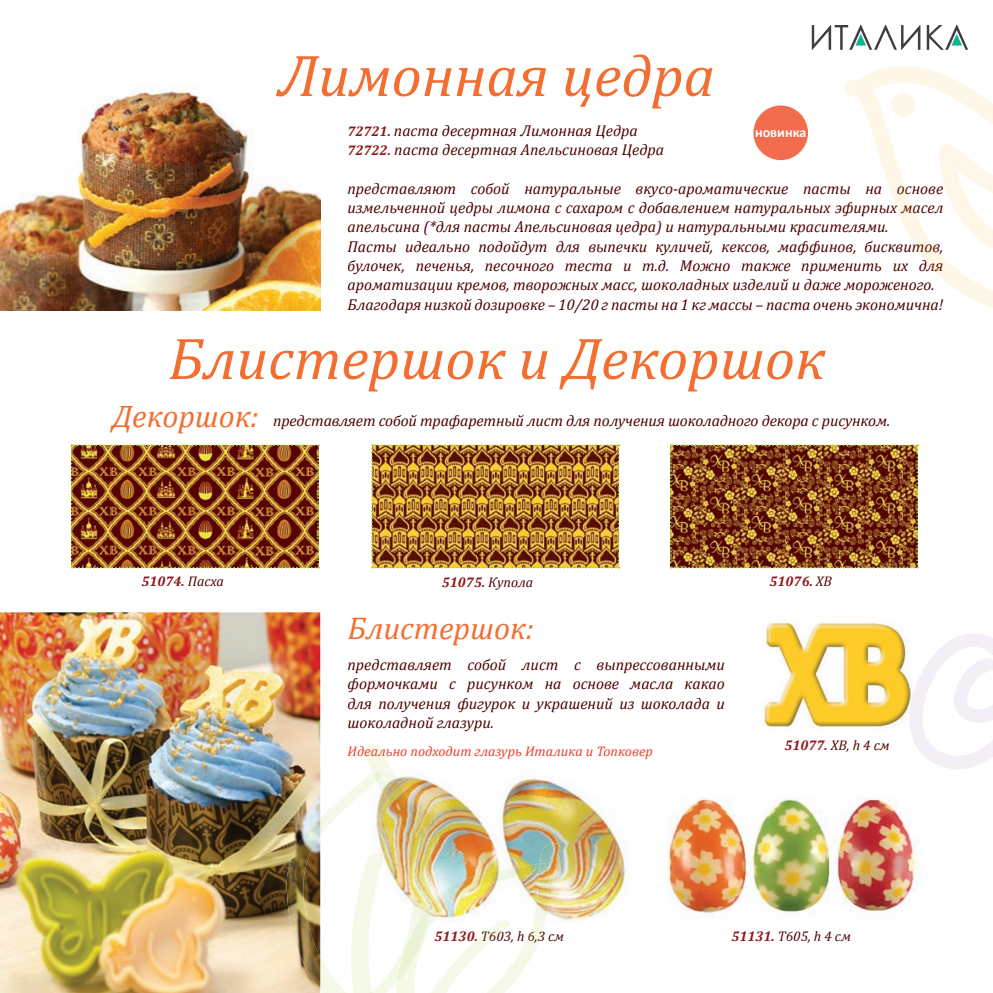
<style>
.page{position:relative;width:993px;height:993px;background:#fff}
.page>*{position:absolute;margin:0;border:0;box-sizing:border-box;transform-origin:0 0}
.t1{font:italic 59.5px "Cambria";color:#f36e31}
.t2{font:italic 31.5px "Cambria";color:#f36e31}
.t3{font:italic 15.75px/19.2px "Cambria";color:#4d0300}
.t4{font:italic 15.75px/19.2px "Cambria";color:#5b1600}
.t5{font:italic 14px "Cambria";color:#ef3e2e}
.t6{font:italic 700 14px "Cambria";color:#8f171a}
.t7{font:italic 14px "Cambria";color:#4d0300}
.t8{font:italic 14px "Cambria";color:#571a01}
.t9{font:700 14px "Calibri";color:#fff}
.s1{font-weight:700;font-size:14px;color:#8f171a}
.s2{font-weight:400;color:#4d0300}
.s3{font-weight:700;color:#8f171a}
.s4{font-weight:700;color:#93301d}
</style>
<div class="page">
<svg style="left:811px;top:25px;width:156px;height:25px"></svg>
<img style="left:0;top:91px;width:320px;height:219px">
<img style="left:764px;top:623px;width:145px;height:105px">
<img style="left:0;top:612px;width:320px;height:380px">
<img style="left:371px;top:444px;width:248px;height:124px">
<img style="left:71px;top:444px;width:248px;height:124px">
<img style="left:669px;top:444px;width:248px;height:124px">
<img style="left:549px;top:777px;width:79px;height:144px">
<img style="left:668px;top:798px;width:248px;height:117px">
<svg style="left:845px;top:66px;width:147px;height:241px"></svg>
<img style="left:549px;top:843px;width:10px;height:78px">
<img style="left:286px;top:817px;width:34px;height:172px">
<img style="left:320px;top:744px;width:229px;height:248px">
<svg style="left:917px;top:634px;width:75px;height:135px"></svg>
<img style="left:909px;top:656px;width:22px;height:91px">
<div style="left:753px;top:105px;width:54px;height:55px;background:#f26c4e;border-radius:50%"></div>
<h1 class="t1" style="left:278px;top:34px;width:438px">Лимонная цедра</h1>
<p class="t3" style="left:347px;top:120px;width:318px"><span class="s1">72721.</span> паста десертная Лимонная Цедра<br><span class="s1">72722.</span> паста десертная Апельсиновая Цедра</p>
<p class="t9" style="left:754px;top:123px;width:53px">новинка</p>
<p class="t4" style="left:347px;top:178px;width:597px">представляют собой натуральные вкусо-ароматические пасты на основе измельченной цедры лимона с сахаром с добавлением натуральных эфирных масел</p>
<p class="t4" style="left:347px;top:236px;width:597px">Пасты идеально подойдут для выпечки куличей, кексов, маффинов, бисквитов, булочек, печенья, песочного теста и т.д. Можно также применить их для</p>
<p class="t3" style="left:347px;top:217px;width:542px">апельсина (*для пасты Апельсиновая цедра) и натуральными красителями.</p>
<p class="t3" style="left:347px;top:274px;width:597px">ароматизации кремов, творожных масс, шоколадных изделий и даже мороженого.<br>Благодаря низкой дозировке – 10/20 г пасты на 1 кг массы – паста очень экономична!</p>
<h1 class="t1" style="left:168px;top:316px;width:657px">Блистершок и Декоршок</h1>
<h2 class="t2" style="left:112px;top:393px;width:148px">Декоршок:</h2>
<p class="t3" style="left:273px;top:410px;width:618px">представляет собой трафаретный лист для получения шоколадного декора с рисунком.</p>
<p class="t6" style="left:141px;top:571px;width:84px">51074. <span class="s2">Пасха</span></p>
<p class="t6" style="left:441px;top:572px;width:93px">51075. <span class="s2">Купола</span></p>
<p class="t6" style="left:769px;top:570px;width:64px">51076. <span class="s2">ХВ</span></p>
<h2 class="t2" style="left:347px;top:605px;width:188px">Блистершок:</h2>
<p class="t3" style="left:347px;top:654px;width:379px;text-align:justify">представляет собой лист с выпрессованными формочками с рисунком на основе масла какао для получения фигурок и украшений из шоколада и шоколадной глазури.</p>
<p class="t5" style="left:347px;top:740px;width:307px">Идеально подходит глазурь Италика и Топковер</p>
<p class="t7" style="left:784px;top:735px;width:107px"><span class="s3">51077.</span> ХВ, h 4 см</p>
<p class="t8" style="left:434px;top:926px;width:131px"><span class="s4">51130.</span> T603, h 6,3 см</p>
<p class="t7" style="left:731px;top:926px;width:121px"><span class="s3">51131.</span> T605, h 4 см</p>
</div>
